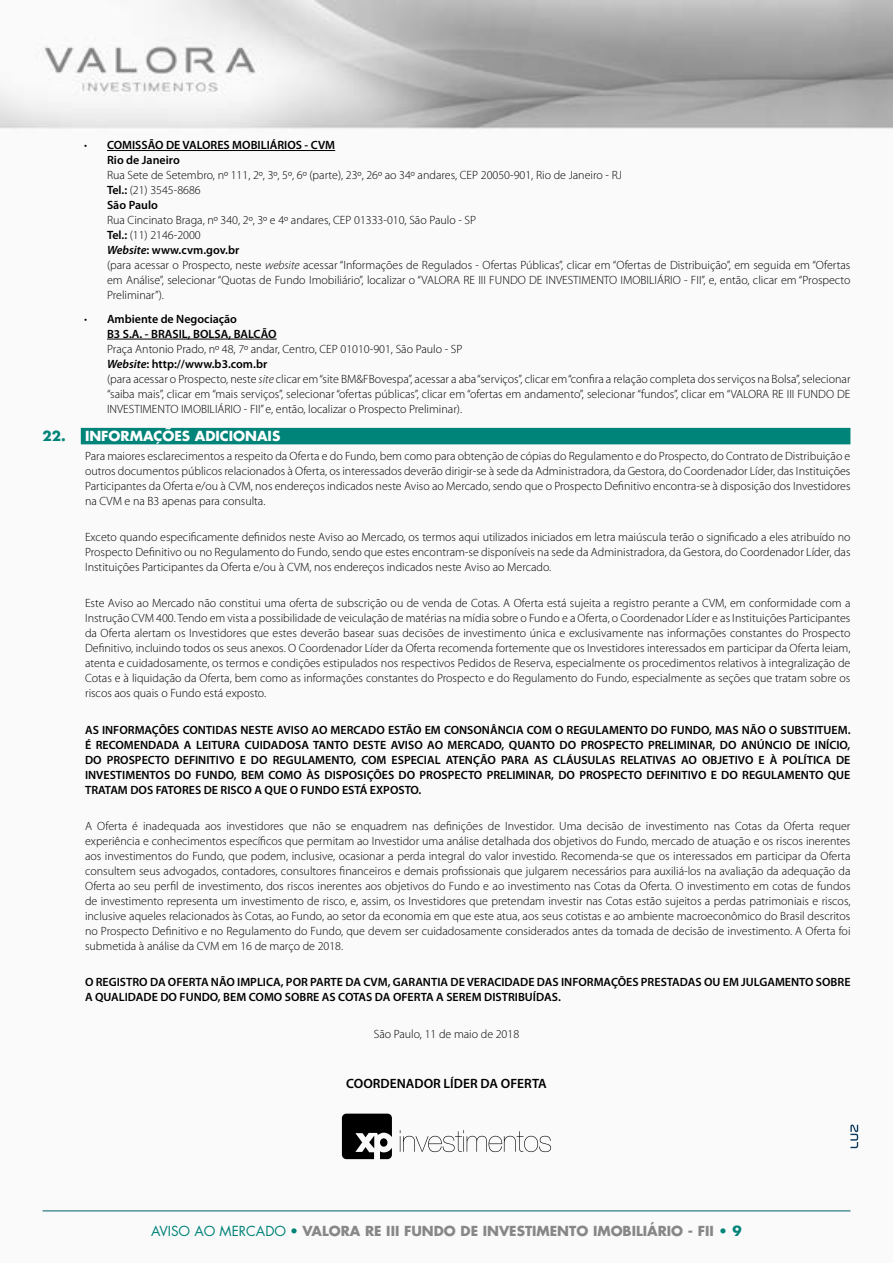
<style>
.page{position:relative;width:893px;height:1263px;background:#fff}
.page>*{position:absolute;margin:0;border:0;box-sizing:border-box;transform-origin:0 0}
.t1{font:700 13.5px "Futura";color:#878787}
.t2{font:700 13.5px "Futura";color:#fff}
.t3{font:600 13.5px "Myriad Pro";color:#000}
.t4{font:300 12px/15px "Myriad Pro";color:#000;text-align:justify}
.t5{font:600 12px/15px "Myriad Pro";color:#000}
.s1{font-weight:300}
.s2{font-weight:600}
.s3{font-weight:600;font-style:italic}
.s4{font-style:italic}
.s5{font-weight:300;font-style:italic}
.s6{color:#008378}
.s7{font-weight:400;color:#008378}
</style>
<div class="page">
<img style="left:0;top:0;width:893px;height:1212px">
<hr style="left:43px;top:1210px;width:807px;height:1px;background:#005d67">
<hr style="left:107px;top:150px;width:228px;height:1px;background:#000">
<hr style="left:107px;top:339px;width:170px;height:1px;background:#000">
<div style="left:81px;top:428px;width:769px;height:16px;background:#008378"></div>
<svg style="left:850px;top:1124px;width:8px;height:24px"></svg>
<svg style="left:342px;top:1113px;width:50px;height:46px"></svg>
<div style="left:380px;top:1138px;width:7px;height:9px;background:#000;border-radius:50%"></div>
<svg style="left:400px;top:1130px;width:151px;height:22px"></svg>
<p class="t5" style="left:107px;top:138px;width:230px;text-indent:-23px"><span class="s1">•</span> COMISSÃO DE VALORES MOBILIÁRIOS - CVM<br>Rio de Janeiro</p>
<p class="t4" style="left:107px;top:168px;width:516px;text-align:left">Rua Sete de Setembro, nº 111, 2º, 3º, 5º, 6º (parte), 23º, 26º ao 34º andares, CEP 20050-901, Rio de Janeiro - RJ<br><span class="s2">Tel.:</span> (21) 3545-8686<br><span class="s2">São Paulo</span></p>
<p class="t4" style="left:107px;top:213px;width:745px;text-align:left">Rua Cincinato Braga, nº 340, 2º, 3º e 4º andares, CEP 01333-010, São Paulo - SP<br><span class="s2">Tel.:</span> (11) 2146-2000<br><span class="s3">Website</span><span class="s2">: www.cvm.gov.br<br></span>(para acessar o Prospecto, neste <span class="s4">website</span> acessar “Informações de Regulados - Ofertas Públicas”, clicar em “Ofertas de Distribuição”, em seguida em “Ofertas em Análise”, selecionar “Quotas de Fundo Imobiliário”, localizar o “VALORA RE III FUNDO DE INVESTIMENTO IMOBILIÁRIO - FII”, e, então, clicar em “Prospecto Preliminar”).</p>
<p class="t5" style="left:107px;top:311px;width:171px;text-indent:-23px"><span class="s5">•</span> Ambiente de Negociação<br>B3 S.A. - BRASIL, BOLSA, BALCÃO</p>
<p class="t4" style="left:107px;top:342px;width:745px;text-align:left">Praça Antonio Prado, nº 48, 7º andar, Centro, CEP 01010-901, São Paulo - SP<br><span class="s3">Website</span><span class="s2">: http://www.b3.com.br<br></span>(para acessar o Prospecto, neste <span class="s4">site</span> clicar em “site BM&amp;FBovespa”, acessar a aba “serviços”, clicar em “confira a relação completa dos serviços na Bolsa”, selecionar “saiba mais”, clicar em “mais serviços”, selecionar “ofertas públicas”, clicar em “ofertas em andamento”, selecionar “fundos”, clicar em “VALORA RE III FUNDO DE INVESTIMENTO IMOBILIÁRIO - FII” e, então, localizar o Prospecto Preliminar).</p>
<p class="t2" style="left:43px;top:426px;width:239px"><span class="s6">22.</span> INFORMAÇÕES ADICIONAIS</p>
<p class="t4" style="left:85px;top:449px;width:767px">Para maiores esclarecimentos a respeito da Oferta e do Fundo, bem como para obtenção de cópias do Regulamento e do Prospecto, do Contrato de Distribuição e outros documentos públicos relacionados à Oferta, os interessados deverão dirigir-se à sede da Administradora, da Gestora, do Coordenador Líder, das Instituições Participantes da Oferta e/ou à CVM, nos endereços indicados neste Aviso ao Mercado, sendo que o Prospecto Definitivo encontra-se à disposição dos Investidores na CVM e na B3 apenas para consulta.</p>
<p class="t4" style="left:85px;top:530px;width:767px">Exceto quando especificamente definidos neste Aviso ao Mercado, os termos aqui utilizados iniciados em letra maiúscula terão o significado a eles atribuído no Prospecto Definitivo ou no Regulamento do Fundo, sendo que estes encontram-se disponíveis na sede da Administradora, da Gestora, do Coordenador Líder, das Instituições Participantes da Oferta e/ou à CVM, nos endereços indicados neste Aviso ao Mercado.</p>
<p class="t4" style="left:85px;top:596px;width:767px">Este Aviso ao Mercado não constitui uma oferta de subscrição ou de venda de Cotas. A Oferta está sujeita a registro perante a CVM, em conformidade com a Instrução CVM 400. Tendo em vista a possibilidade de veiculação de matérias na mídia sobre o Fundo e a Oferta, o Coordenador Líder e as Instituições Participantes da Oferta alertam os Investidores que estes deverão basear suas decisões de investimento única e exclusivamente nas informações constantes do Prospecto Definitivo, incluindo todos os seus anexos. O Coordenador Líder da Oferta recomenda fortemente que os Investidores interessados em participar da Oferta leiam, atenta e cuidadosamente, os termos e condições estipulados nos respectivos Pedidos de Reserva, especialmente os procedimentos relativos à integralização de Cotas e à liquidação da Oferta, bem como as informações constantes do Prospecto e do Regulamento do Fundo, especialmente as seções que tratam sobre os riscos aos quais o Fundo está exposto.</p>
<p class="t5" style="left:85px;top:722px;width:767px;text-align:justify">AS INFORMAÇÕES CONTIDAS NESTE AVISO AO MERCADO ESTÃO EM CONSONÂNCIA COM O REGULAMENTO DO FUNDO, MAS NÃO O SUBSTITUEM.<br>É RECOMENDADA A LEITURA CUIDADOSA TANTO DESTE AVISO AO MERCADO, QUANTO DO PROSPECTO PRELIMINAR, DO ANÚNCIO DE INÍCIO, DO PROSPECTO DEFINITIVO E DO REGULAMENTO, COM ESPECIAL ATENÇÃO PARA AS CLÁUSULAS RELATIVAS AO OBJETIVO E À POLÍTICA DE INVESTIMENTOS DO FUNDO, BEM COMO ÀS DISPOSIÇÕES DO PROSPECTO PRELIMINAR, DO PROSPECTO DEFINITIVO E DO REGULAMENTO QUE TRATAM DOS FATORES DE RISCO A QUE O FUNDO ESTÁ EXPOSTO.</p>
<p class="t4" style="left:85px;top:819px;width:767px">A Oferta é inadequada aos investidores que não se enquadrem nas definições de Investidor. Uma decisão de investimento nas Cotas da Oferta requer experiência e conhecimentos específicos que permitam ao Investidor uma análise detalhada dos objetivos do Fundo, mercado de atuação e os riscos inerentes aos investimentos do Fundo, que podem, inclusive, ocasionar a perda integral do valor investido. Recomenda-se que os interessados em participar da Oferta consultem seus advogados, contadores, consultores financeiros e demais profissionais que julgarem necessários para auxiliá‑los na avaliação da adequação da Oferta ao seu perfil de investimento, dos riscos inerentes aos objetivos do Fundo e ao investimento nas Cotas da Oferta. O investimento em cotas de fundos de investimento representa um investimento de risco, e, assim, os Investidores que pretendam investir nas Cotas estão sujeitos a perdas patrimoniais e riscos, inclusive aqueles relacionados às Cotas, ao Fundo, ao setor da economia em que este atua, aos seus cotistas e ao ambiente macroeconômico do Brasil descritos no Prospecto Definitivo e no Regulamento do Fundo, que devem ser cuidadosamente considerados antes da tomada de decisão de investimento. A Oferta foi submetida à análise da CVM em 16 de março de 2018.</p>
<p class="t5" style="left:85px;top:975px;width:767px">O REGISTRO DA OFERTA NÃO IMPLICA, POR PARTE DA CVM, GARANTIA DE VERACIDADE DAS INFORMAÇÕES PRESTADAS OU EM JULGAMENTO SOBRE<br>A QUALIDADE DO FUNDO, BEM COMO SOBRE AS COTAS DA OFERTA A SEREM DISTRIBUÍDAS.</p>
<p class="t4" style="left:374px;top:1026px;width:147px">São Paulo, 11 de maio de 2018</p>
<p class="t3" style="left:346px;top:1076px;width:202px">COORDENADOR LÍDER DA OFERTA</p>
<p class="t1" style="left:151px;top:1221px;width:592px"><span class="s7">AVISO AO MERCADO •</span> VALORA RE III FUNDO DE INVESTIMENTO IMOBILIÁRIO - FII <span class="s6">• 9</span></p>
</div>
